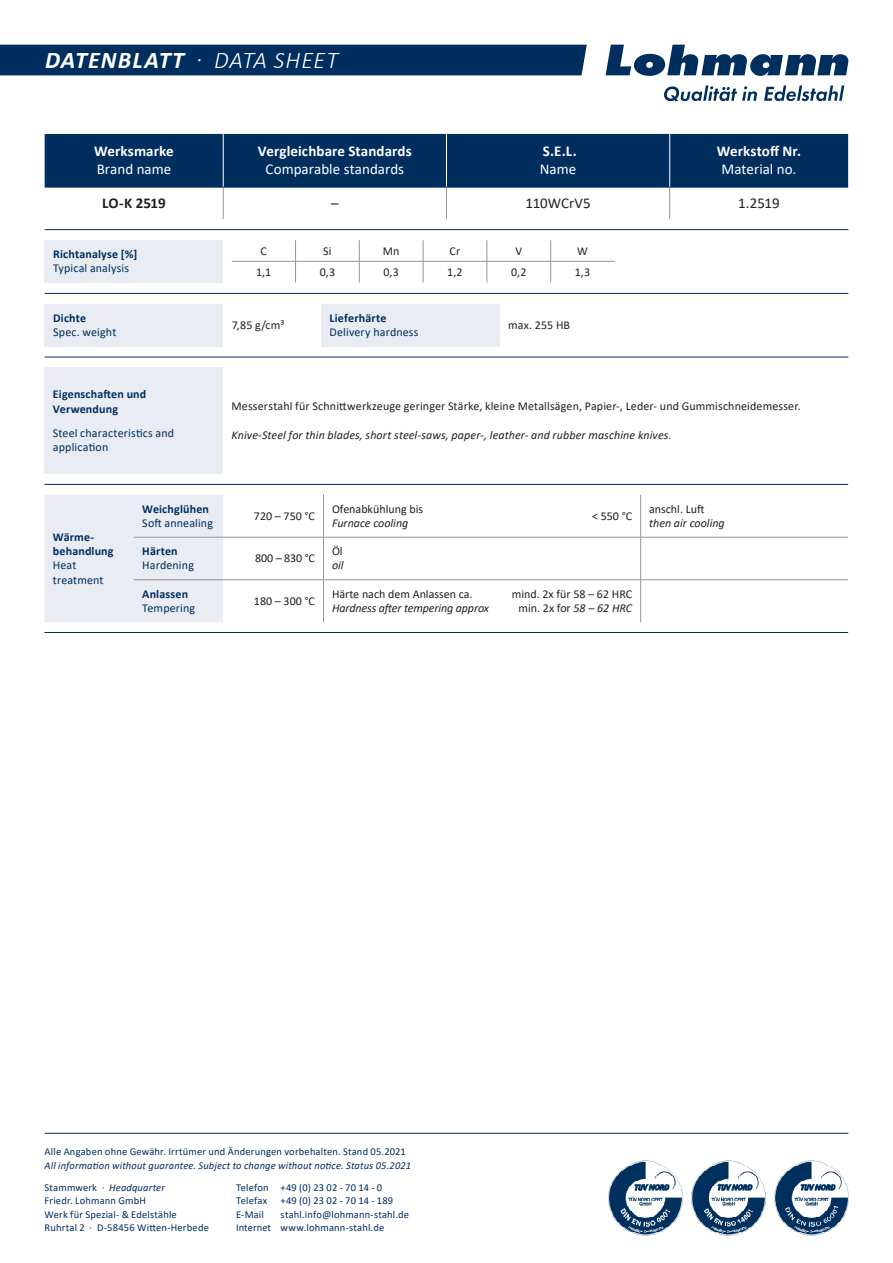
<style>
.page{position:relative;width:893px;height:1263px;background:#fff}
.page>*{position:absolute;margin:0;border:0;box-sizing:border-box;transform-origin:0 0}
.t1{font:italic 700 24px "Calibri";letter-spacing:.045em;color:#fff}
.t2{font:700 15px "Calibri";letter-spacing:.005em;color:#fff}
.t3{font:15px "Calibri";letter-spacing:.005em;color:#fff}
.t4{font:15px "Calibri";color:#231f20}
.t5{font:700 15px "Calibri";color:#231f20}
.t6{font:12px/14.4px "Calibri";letter-spacing:.01em;color:#231f20}
.t7{font:italic 12px/14.4px "Calibri";letter-spacing:.005em;color:#231f20}
.t8{font:12px/14.4px "Calibri";letter-spacing:.01em;color:#002e5e}
.t9{font:700 12px/14.4px "Calibri";letter-spacing:.015em;color:#002e5e}
.t10{font:10.5px "Calibri";letter-spacing:.015em;color:#002e5e}
.t11{font:italic 10.5px/13.5px "Calibri";letter-spacing:.015em;color:#002e5e}
.s1{font-weight:300}
.s2{font-style:italic}
.s3{font-style:normal}
</style>
<div class="page">
<div style="left:0;top:45px;width:587px;height:30px;background:#002e5e"></div>
<div style="left:44px;top:367px;width:179px;height:107px;background:#e9ecf3"></div>
<hr style="left:234px;top:537px;width:89px;height:1px;background:#939598">
<hr style="left:323px;top:537px;width:172px;height:1px;background:#939598">
<hr style="left:495px;top:537px;width:146px;height:1px;background:#939598">
<hr style="left:641px;top:537px;width:207px;height:1px;background:#939598">
<svg style="left:44px;top:495px;width:190px;height:127px;background:#eaecf3"></svg>
<hr style="left:234px;top:579px;width:89px;height:1px;background:#939598">
<hr style="left:323px;top:579px;width:172px;height:1px;background:#939598">
<hr style="left:495px;top:579px;width:146px;height:1px;background:#939598">
<hr style="left:641px;top:579px;width:207px;height:1px;background:#939598">
<hr style="left:134px;top:537px;width:89px;height:1px;background:#939598">
<hr style="left:134px;top:579px;width:89px;height:1px;background:#939598">
<hr style="left:323px;top:495px;width:1px;height:42px;background:#939598">
<hr style="left:323px;top:537px;width:1px;height:42px;background:#939598">
<hr style="left:323px;top:580px;width:1px;height:42px;background:#939598">
<hr style="left:640px;top:495px;width:1px;height:42px;background:#939598">
<hr style="left:640px;top:537px;width:1px;height:42px;background:#939598">
<hr style="left:640px;top:580px;width:1px;height:42px;background:#939598">
<hr style="left:44px;top:632px;width:804px;height:1px;background:#002e5e">
<hr style="left:44px;top:484px;width:804px;height:1px;background:#002e5e">
<hr style="left:45px;top:357px;width:803px;height:1px;background:#002e5e">
<hr style="left:45px;top:293px;width:803px;height:1px;background:#002e5e">
<hr style="left:45px;top:229px;width:803px;height:1px;background:#002e5e">
<hr style="left:45px;top:1133px;width:803px;height:1px;background:#002e5e">
<img style="left:609px;top:1161px;width:239px;height:74px">
<div style="left:45px;top:304px;width:178px;height:42px;background:#e9ecf3"></div>
<div style="left:321px;top:304px;width:179px;height:42px;background:#e9ecf3"></div>
<div style="left:45px;top:240px;width:178px;height:42px;background:#e9ecf3"></div>
<svg style="left:295px;top:240px;width:1px;height:42px"></svg>
<svg style="left:359px;top:240px;width:1px;height:42px"></svg>
<svg style="left:423px;top:240px;width:1px;height:42px"></svg>
<svg style="left:487px;top:240px;width:1px;height:42px"></svg>
<svg style="left:550px;top:240px;width:1px;height:42px"></svg>
<hr style="left:232px;top:261px;width:64px;height:1px;background:#939598">
<hr style="left:296px;top:261px;width:63px;height:1px;background:#939598">
<hr style="left:359px;top:261px;width:64px;height:1px;background:#939598">
<hr style="left:423px;top:261px;width:64px;height:1px;background:#939598">
<hr style="left:487px;top:261px;width:64px;height:1px;background:#939598">
<hr style="left:551px;top:261px;width:63px;height:1px;background:#939598">
<svg style="left:664px;top:85px;width:93px;height:16px"></svg>
<svg style="left:764px;top:85px;width:80px;height:16px"></svg>
<svg style="left:606px;top:45px;width:242px;height:31px"></svg>
<div style="left:45px;top:134px;width:803px;height:53px;background:#002e5e"></div>
<hr style="left:446px;top:187px;width:1px;height:32px;background:#939598">
<hr style="left:669px;top:187px;width:1px;height:32px;background:#939598">
<hr style="left:223px;top:134px;width:1px;height:53px;background:#fff">
<hr style="left:446px;top:134px;width:1px;height:53px;background:#fff">
<hr style="left:669px;top:134px;width:1px;height:53px;background:#fff">
<hr style="left:45px;top:187px;width:178px;height:1px;background:#04305e">
<hr style="left:223px;top:187px;width:1px;height:32px;background:#939598">
<hr style="left:223px;top:187px;width:223px;height:1px;background:#002e5e">
<hr style="left:446px;top:187px;width:224px;height:1px;background:#002e5e">
<hr style="left:670px;top:187px;width:178px;height:1px;background:#002e5e">
<p class="t1" style="left:45px;top:43px;width:295px">DATENBLATT <span class="s1">· DATA SHEET</span></p>
<p class="t2" style="left:94px;top:141px;width:81px">Werksmarke</p>
<p class="t3" style="left:97px;top:159px;width:76px">Brand name</p>
<p class="t2" style="left:258px;top:141px;width:155px">Vergleichbare Standards</p>
<p class="t3" style="left:266px;top:159px;width:140px">Comparable standards</p>
<p class="t2" style="left:543px;top:141px;width:35px">S.E.L.</p>
<p class="t3" style="left:540px;top:159px;width:38px">Name</p>
<p class="t2" style="left:717px;top:141px;width:86px">Werkstoff Nr.</p>
<p class="t3" style="left:722px;top:159px;width:76px">Material no.</p>
<p class="t5" style="left:102px;top:192px;width:65px">LO-K 2519</p>
<p class="t4" style="left:331px;top:192px;width:9px">–</p>
<p class="t4" style="left:525px;top:192px;width:67px">110WCrV5</p>
<p class="t4" style="left:738px;top:192px;width:43px">1.2519</p>
<p class="t9" style="left:53px;top:247px;width:86px">Richtanalyse [%]</p>
<p class="t8" style="left:53px;top:261px;width:77px">Typical analysis</p>
<p class="t9" style="left:53px;top:310px;width:35px">Dichte</p>
<p class="t8" style="left:53px;top:325px;width:65px">Spec. weight</p>
<p class="t6" style="left:260px;top:243px;width:8px">C</p>
<p class="t6" style="left:323px;top:243px;width:10px">Si</p>
<p class="t6" style="left:383px;top:243px;width:18px">Mn</p>
<p class="t6" style="left:450px;top:243px;width:12px">Cr</p>
<p class="t6" style="left:515px;top:243px;width:8px">V</p>
<p class="t6" style="left:577px;top:243px;width:12px">W</p>
<p class="t6" style="left:256px;top:264px;width:17px">1,1</p>
<p class="t6" style="left:320px;top:264px;width:17px">0,3</p>
<p class="t6" style="left:383px;top:264px;width:17px">0,3</p>
<p class="t6" style="left:447px;top:264px;width:17px">1,2</p>
<p class="t6" style="left:511px;top:264px;width:17px">0,2</p>
<p class="t6" style="left:575px;top:264px;width:17px">1,3</p>
<p class="t6" style="left:232px;top:318px;width:54px">7,85 g/cm³</p>
<p class="t9" style="left:330px;top:310px;width:58px">Lieferhärte</p>
<p class="t8" style="left:330px;top:325px;width:91px">Delivery hardness</p>
<p class="t6" style="left:508px;top:318px;width:64px">max. 255 HB</p>
<p class="t9" style="left:53px;top:387px;width:95px">Eigenschaften und<br>Verwendung</p>
<p class="t8" style="left:53px;top:425px;width:123px">Steel characteristics and application</p>
<p class="t6" style="left:232px;top:399px;width:571px">Messerstahl für Schnittwerkzeuge geringer Stärke, kleine Metallsägen, Papier-, Leder- und Gummischneidemesser.</p>
<p class="t7" style="left:232px;top:427px;width:442px">Knive-Steel for thin blades, short steel-saws, paper-, leather- and rubber maschine knives.</p>
<p class="t9" style="left:53px;top:529px;width:62px">Wärme&shy;behandlung</p>
<p class="t8" style="left:53px;top:558px;width:52px">Heat treatment</p>
<p class="t9" style="left:142px;top:501px;width:68px">Weichglühen</p>
<p class="t8" style="left:142px;top:515px;width:72px">Soft annealing</p>
<p class="t9" style="left:142px;top:544px;width:37px">Härten</p>
<p class="t8" style="left:142px;top:558px;width:53px">Hardening</p>
<p class="t9" style="left:142px;top:586px;width:47px">Anlassen</p>
<p class="t8" style="left:142px;top:600px;width:55px">Tempering</p>
<p class="t6" style="left:254px;top:508px;width:63px">720 – 750 °C</p>
<p class="t6" style="left:332px;top:501px;width:93px">Ofenabkühlung bis<br><span class="s2">Furnace cooling</span></p>
<p class="t6" style="left:592px;top:508px;width:42px">&lt; 550 °C</p>
<p class="t7" style="left:649px;top:501px;width:77px"><span class="s3">anschl. Luft </span>then air cooling</p>
<p class="t6" style="left:255px;top:551px;width:61px">800 – 830 °C</p>
<p class="t7" style="left:332px;top:543px;width:13px"><span class="s3">Öl </span>oil</p>
<p class="t6" style="left:254px;top:593px;width:63px">180 – 300 °C</p>
<p class="t6" style="left:332px;top:586px;width:142px">Härte nach dem Anlassen ca.</p>
<p class="t7" style="left:332px;top:600px;width:158px">Hardness after tempering approx</p>
<p class="t6" style="left:512px;top:586px;width:122px;text-align:center">mind. 2x für 58 – 62 HRC min. 2x for <span class="s2">58 – 62 HRC</span></p>
<p class="t11" style="left:45px;top:1144px;width:368px"><span class="s3">Alle Angaben ohne Gewähr. Irrtümer und Änderungen vorbehalten. Stand 05.2021<br></span>All information without guarantee. Subject to change without notice. Status 05.2021</p>
<p class="t11" style="left:45px;top:1180px;width:122px"><span class="s3">Stammwerk ·</span> Headquarter</p>
<p class="t10" style="left:45px;top:1193px;width:103px">Friedr. Lohmann GmbH</p>
<p class="t10" style="left:45px;top:1207px;width:134px">Werk für Spezial- &amp; Edelstähle</p>
<p class="t10" style="left:45px;top:1220px;width:166px">Ruhrtal 2 · D-58456 Witten-Herbede</p>
<p class="t10" style="left:236px;top:1180px;width:148px">Telefon +49 (0) 23 02 - 70 14 - 0</p>
<p class="t10" style="left:236px;top:1193px;width:33px">Telefax</p>
<p class="t10" style="left:281px;top:1193px;width:114px">+49 (0) 23 02 - 70 14 - 189</p>
<p class="t10" style="left:236px;top:1207px;width:29px">E-Mail</p>
<p class="t10" style="left:281px;top:1207px;width:130px">stahl.info@lohmann-stahl.de</p>
<p class="t10" style="left:236px;top:1220px;width:150px">Internet www.lohmann-stahl.de</p>
</div>
